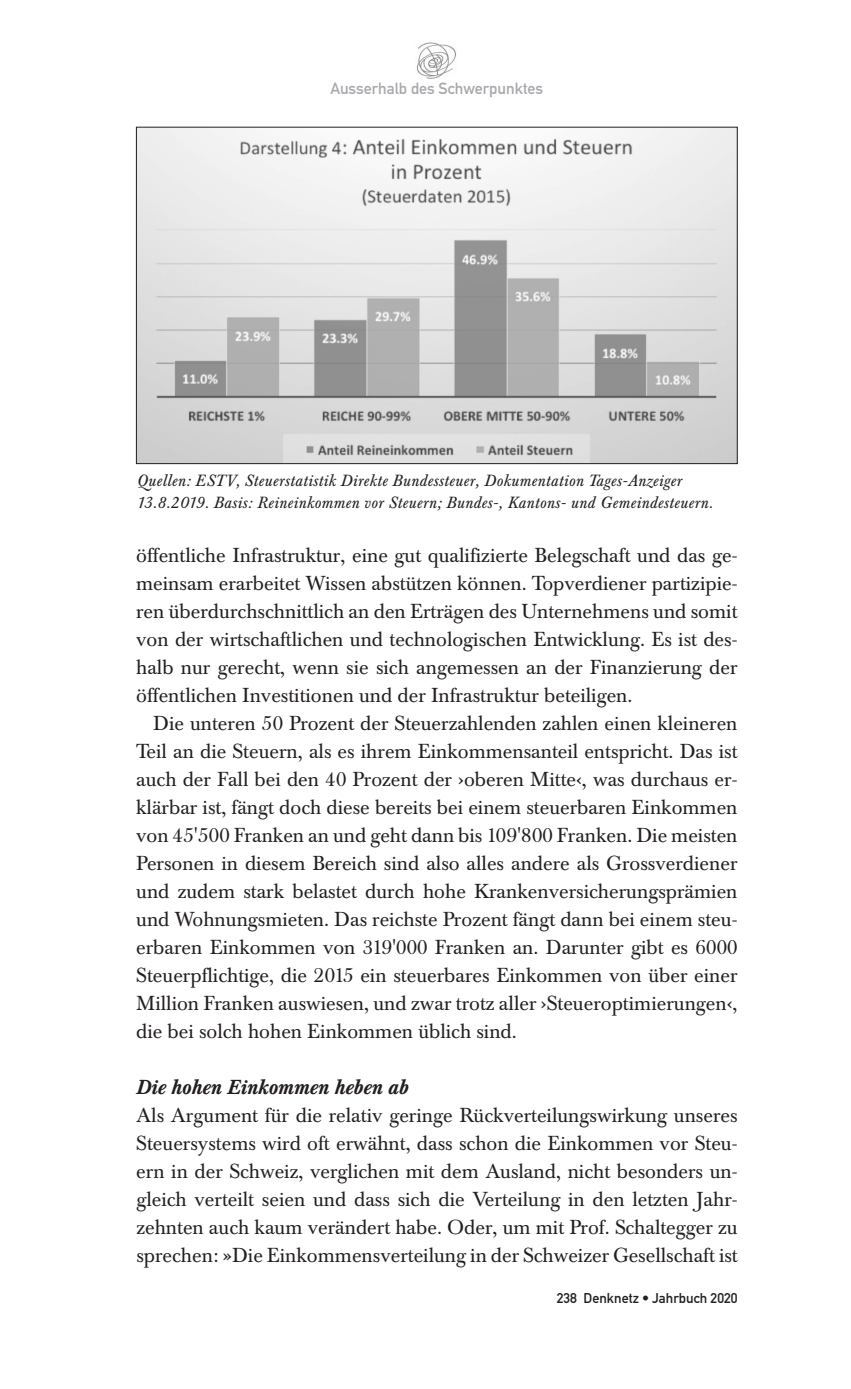
<style>
.page{position:relative;width:851px;height:1389px;background:#fff}
.page>*{position:absolute;margin:0;border:0;box-sizing:border-box;transform-origin:0 0}
.t1{font:20px/28px "Baskerville BE";color:#231f20;text-align:justify}
.t2{font:italic 500 20px "Baskerville BE";color:#231f20}
.t3{font:italic 16px/22px "Baskerville BE";letter-spacing:.02em;color:#231f20}
.t4{font:16px "DIN Mittelschrift";color:#a8a9ad}
.t5{font:14px "DIN Mittelschrift";color:#231f20}
</style>
<div class="page">
<img style="left:417px;top:42px;width:39px;height:37px">
<img style="left:138px;top:129px;width:597px;height:333px">
<p class="t4" style="left:330px;top:82px;width:214px">Ausserhalb des Schwerpunktes</p>
<p class="t3" style="left:136px;top:471px;width:577px">Quellen: ESTV, Steuerstatistik Direkte Bundessteuer, Dokumentation Tages-Anzeiger<br>13.8.2019. Basis: Reineinkommen vor Steuern; Bundes-, Kantons- und Gemeindesteuern.</p>
<p class="t1" style="left:136px;top:543px;width:602px">öffentliche Infrastruktur, eine gut qualifizierte Belegschaft und das ge&shy;meinsam erarbeitet Wissen abstützen können. Topverdiener partizipie&shy;ren überdurchschnittlich an den Erträgen des Unternehmens und somit von der wirtschaftlichen und technologischen Entwicklung. Es ist des&shy;halb nur gerecht, wenn sie sich angemessen an der Finanzierung der öffentlichen Investitionen und der Infrastruktur beteiligen.</p>
<p class="t1" style="left:136px;top:711px;width:603px;text-indent:17px">Die unteren 50 Prozent der Steuerzahlenden zahlen einen kleineren Teil an die Steuern, als es ihrem Einkommensanteil entspricht. Das ist auch der Fall bei den 40 Prozent der ›oberen Mitte‹, was durchaus er&shy;klärbar ist, fängt doch diese bereits bei einem steuerbaren Einkommen von 45'500 Franken an und geht dann bis 109'800 Franken. Die meisten Personen in diesem Bereich sind also alles andere als Grossverdiener und zudem stark belastet durch hohe Krankenversicherungsprämien und Wohnungsmieten. Das reichste Prozent fängt dann bei einem steu&shy;erbaren Einkommen von 319'000 Franken an. Darunter gibt es 6000<br>Steuerpflichtige, die 2015 ein steuerbares Einkommen von über einer Million Franken auswiesen, und zwar trotz aller ›Steueroptimierungen‹, die bei solch hohen Einkommen üblich sind.</p>
<p class="t2" style="left:136px;top:1080px;width:273px">Die hohen Einkommen heben ab</p>
<p class="t1" style="left:136px;top:1103px;width:603px">Als Argument für die relativ geringe Rückverteilungswirkung unseres Steuersystems wird oft erwähnt, dass schon die Einkommen vor Steu&shy;ern in der Schweiz, verglichen mit dem Ausland, nicht besonders un&shy;gleich verteilt seien und dass sich die Verteilung in den letzten Jahr&shy;zehnten auch kaum verändert habe. Oder, um mit Prof. Schaltegger zu sprechen: »Die Einkommensverteilung in der Schweizer Gesellschaft ist</p>
<p class="t5" style="left:556px;top:1293px;width:182px">238 Denknetz • Jahrbuch 2020</p>
</div>
